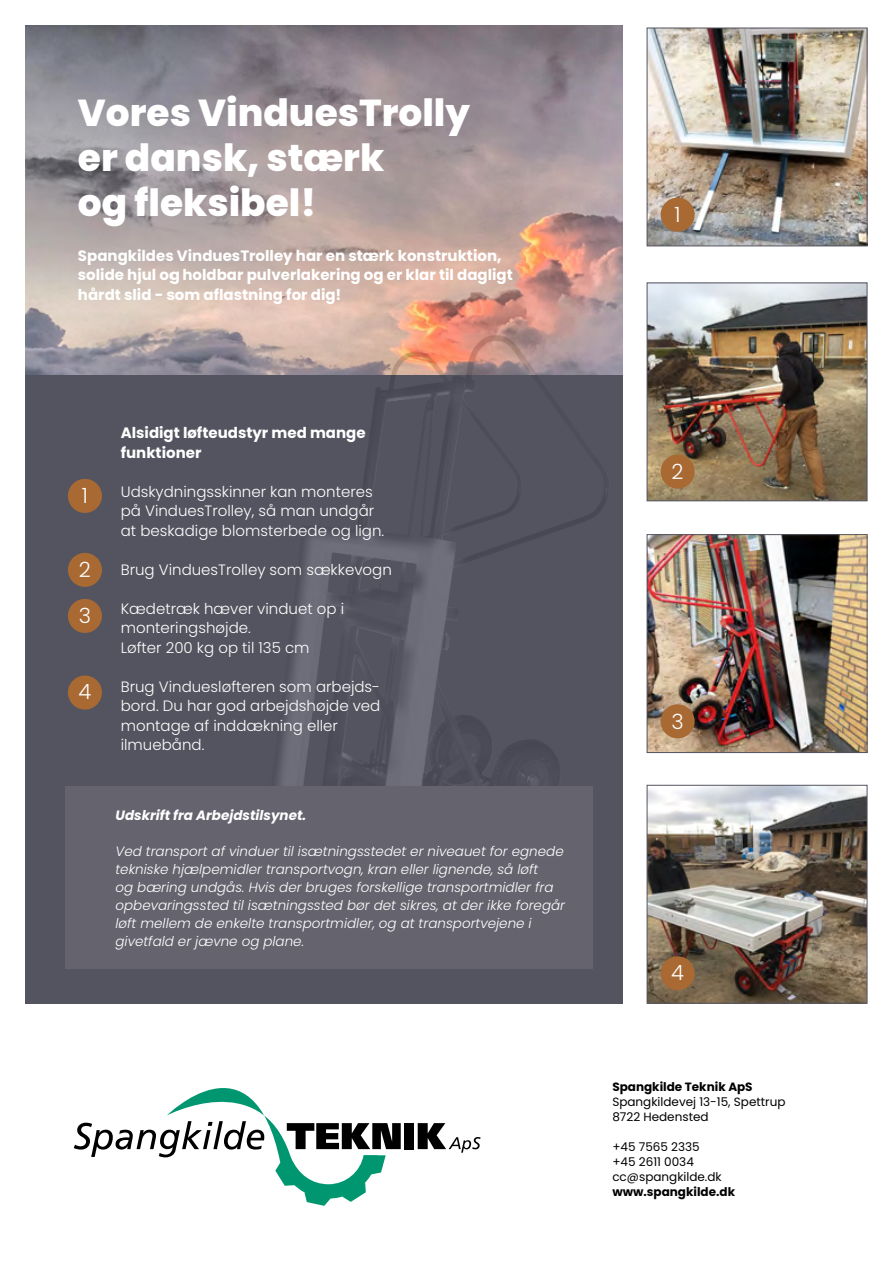
<style>
.page{position:relative;width:893px;height:1263px;background:#fff}
.page>*{position:absolute;margin:0;border:0;box-sizing:border-box;transform-origin:0 0}
.t1{font:800 37.5px/45px "Poppins";color:#fff}
.t2{font:300 21px "Poppins";color:#fff}
.t3{font:300 15px/19.5px "Poppins";color:#fff}
.t4{font:700 15px/19.5px "Poppins";color:#fff}
.t5{font:italic 300 13.5px/18px "Poppins";color:#fff}
.t6{font:italic 700 13.5px "Poppins";color:#fff}
.t7{font:12px/15px "Poppins";color:#000}
.t8{font:700 12px "Poppins";color:#000}
</style>
<div class="page">
<img style="left:26px;top:26px;width:597px;height:349px">
<div style="left:26px;top:375px;width:597px;height:628px;background:#545460"></div>
<div style="left:404px;top:1123px;width:10px;height:26px;background:#000"></div>
<svg style="left:418px;top:1123px;width:63px;height:30px"></svg>
<svg style="left:74px;top:1088px;width:327px;height:118px"></svg>
<img style="left:649px;top:30px;width:216px;height:214px">
<div style="left:647px;top:28px;width:220px;height:218px;border:1px solid #545460"></div>
<img style="left:649px;top:787px;width:216px;height:214px">
<div style="left:647px;top:785px;width:220px;height:218px;border:1px solid #545460"></div>
<img style="left:660px;top:284px;width:205px;height:215px">
<div style="left:647px;top:282px;width:220px;height:219px;border:1px solid #545460"></div>
<img style="left:660px;top:536px;width:205px;height:215px">
<div style="left:647px;top:534px;width:220px;height:219px;border:1px solid #545460"></div>
<div style="left:661px;top:956px;width:34px;height:34px;background:#a86933;border-radius:50%"></div>
<div style="left:68px;top:675px;width:34px;height:34px;background:#a86933;border-radius:50%"></div>
<div style="left:661px;top:198px;width:34px;height:34px;background:#a86933;border-radius:50%"></div>
<div style="left:68px;top:479px;width:34px;height:34px;background:#a86933;border-radius:50%"></div>
<div style="left:661px;top:455px;width:34px;height:34px;background:#a86933;border-radius:50%"></div>
<div style="left:68px;top:553px;width:34px;height:34px;background:#a86933;border-radius:50%"></div>
<div style="left:661px;top:704px;width:34px;height:34px;background:#a86933;border-radius:50%"></div>
<div style="left:68px;top:599px;width:34px;height:34px;background:#a86933;border-radius:50%"></div>
<div style="left:171px;top:272px;width:489px;height:689px;background:#000;opacity:.75"></div>
<div style="left:65px;top:786px;width:528px;height:183px;background:#65636e"></div>
<h1 class="t1" style="left:78px;top:90px;width:394px">Vores VinduesTrolly er dansk, stærk<br>og fleksibel!</h1>
<p class="t4" style="left:78px;top:246px;width:436px">Spangkildes VinduesTrolley har en stærk konstruktion, solide hjul og holdbar pulverlakering og er klar til dagligt hårdt slid - som aflastning for dig!</p>
<h2 class="t2" style="left:675px;top:202px;width:8px">1</h2>
<h2 class="t2" style="left:82px;top:484px;width:8px">1</h2>
<h2 class="t2" style="left:79px;top:558px;width:14px">2</h2>
<h2 class="t2" style="left:79px;top:604px;width:14px">3</h2>
<h2 class="t2" style="left:78px;top:679px;width:14px">4</h2>
<p class="t4" style="left:121px;top:423px;width:246px">Alsidigt løfteudstyr med mange funktioner</p>
<p class="t3" style="left:121px;top:482px;width:265px">Udskydningsskinner kan monteres på VinduesTrolley, så man undgår at beskadige blomsterbede og lign.</p>
<p class="t3" style="left:121px;top:560px;width:273px">Brug VinduesTrolley som sækkevogn</p>
<p class="t3" style="left:121px;top:599px;width:225px">Kædetræk hæver vinduet op i monteringshøjde.<br>Løfter 200 kg op til 135 cm</p>
<p class="t3" style="left:121px;top:677px;width:261px">Brug Vinduesløfteren som arbejds&shy;bord. Du har god arbejdshøjde ved montage af inddækning eller ilmuebånd.</p>
<p class="t6" style="left:115px;top:807px;width:192px">Udskrift fra Arbejdstilsynet.</p>
<p class="t5" style="left:115px;top:842px;width:451px">Ved transport af vinduer til isætningsstedet er niveauet for egnede tekniske hjælpemidler transportvogn, kran eller lignende, så løft<br>og bæring undgås. Hvis der bruges forskellige transportmidler fra opbevaringssted til isætningssted bør det sikres, at der ikke foregår løft mellem de enkelte transportmidler, og at transportvejene i givetfald er jævne og plane.</p>
<h2 class="t2" style="left:672px;top:459px;width:14px">2</h2>
<h2 class="t2" style="left:671px;top:709px;width:14px">3</h2>
<h2 class="t2" style="left:671px;top:960px;width:14px">4</h2>
<p class="t8" style="left:612px;top:1079px;width:142px">Spangkilde Teknik ApS</p>
<p class="t7" style="left:612px;top:1094px;width:175px">Spangkildevej 13-15, Spettrup<br>8722 Hedensted</p>
<p class="t7" style="left:612px;top:1139px;width:111px">+45 7565 2335 +45 2611 0034 cc@spangkilde.dk</p>
<p class="t8" style="left:612px;top:1184px;width:124px">www.spangkilde.dk</p>
</div>
